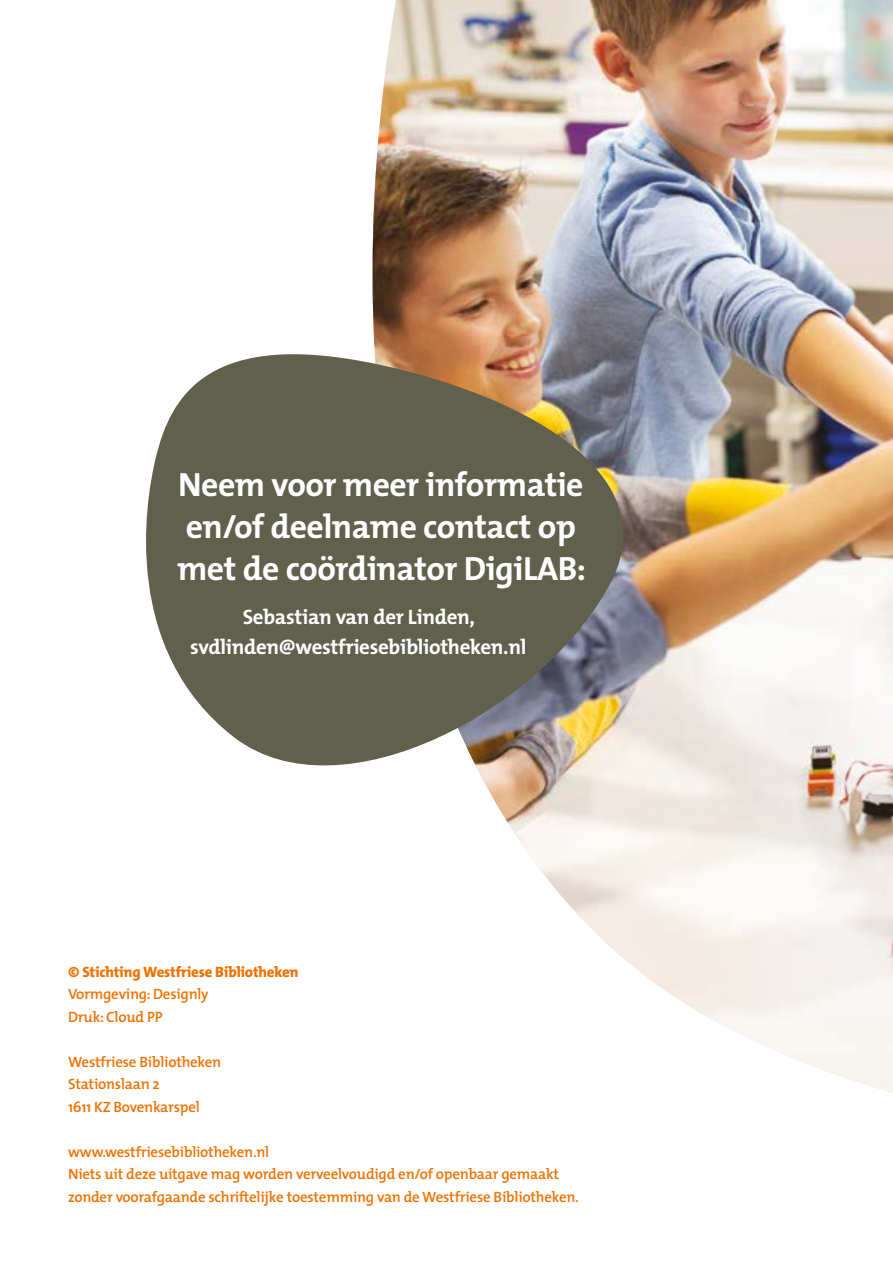
<style>
.page{position:relative;width:893px;height:1263px;background:#fff}
.page>*{position:absolute;margin:0;border:0;box-sizing:border-box;transform-origin:0 0}
.t1{font:700 33.75px/42px "The Mix";letter-spacing:-.015em;color:#fff}
.t2{font:700 21px/30px "The Mix";letter-spacing:-.015em;color:#fff;text-align:center}
.t3{font:600 15px/22.5px "The Mix";letter-spacing:-.015em;color:#ee7203}
.t4{font:800 15px "The Mix";letter-spacing:-.015em;color:#ee7203}
</style>
<div class="page">
<img style="left:372px;top:0;width:521px;height:1093px">
<svg style="left:146px;top:333px;width:524px;height:487px;background:#8b8779"></svg>
<h1 class="t1" style="left:177px;top:464px;width:410px">Neem voor meer informatie en/of deelname contact op met de coördinator DigiLAB:</h1>
<h2 class="t2" style="left:190px;top:602px;width:338px">Sebastian van der Linden, svdlinden@westfriesebibliotheken.nl</h2>
<p class="t4" style="left:68px;top:962px;width:232px">© Stichting Westfriese Bibliotheken</p>
<p class="t3" style="left:68px;top:983px;width:142px">Vormgeving: Designly<br>Druk: Cloud PP</p>
<p class="t3" style="left:68px;top:1050px;width:155px">Westfriese Bibliotheken<br>Stationslaan 2<br>1611 KZ Bovenkarspel</p>
<p class="t3" style="left:68px;top:1140px;width:512px">www.westfriesebibliotheken.nl<br>Niets uit deze uitgave mag worden verveelvoudigd en/of openbaar gemaakt zonder voorafgaande schriftelijke toestemming van de Westfriese Bibliotheken.</p>
</div>
